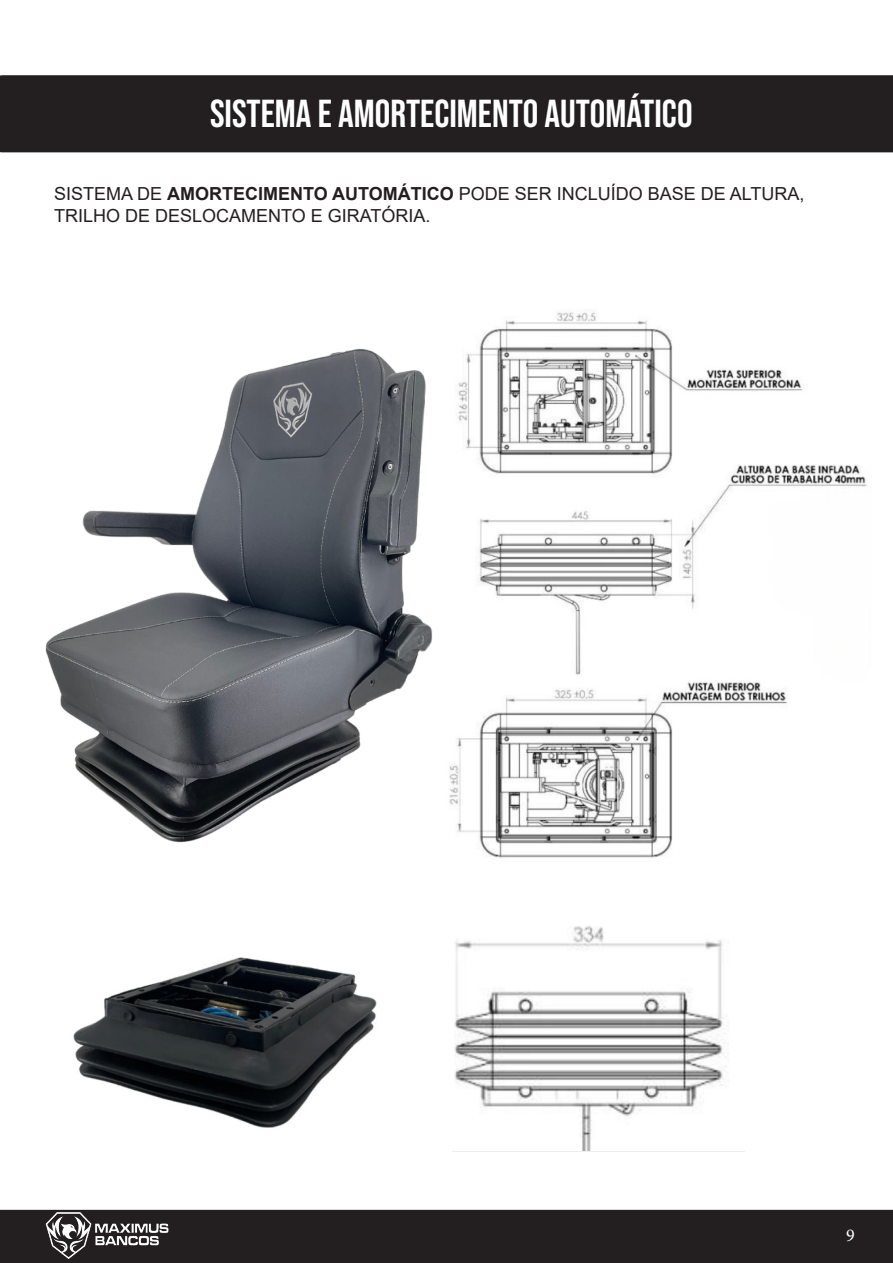
<style>
.page{position:relative;width:893px;height:1263px;background:#fff}
.page>*{position:absolute;margin:0;border:0;box-sizing:border-box;transform-origin:0 0}
.t1{font:39px "Bebas Neue";color:#fff}
.t2{font:36.75px "Bebas Neue";color:#fff}
.t3{font:18px "Arial";color:#231f20}
.t4{font:18px "Minion Pro";color:#fff}
.s1{font-weight:700}
</style>
<div class="page">
<div style="left:0;top:1210px;width:893px;height:53px;background:#231f20"></div>
<img style="left:21px;top:1209px;width:163px;height:54px">
<img style="left:549px;top:311px;width:318px;height:547px">
<img style="left:73px;top:957px;width:304px;height:171px">
<img style="left:452px;top:926px;width:292px;height:226px">
<div style="left:2px;top:76px;width:890px;height:75px;background:#231f20"></div>
<div style="left:2px;top:75px;width:891px;height:77px;border:2px solid #231f20"></div>
<img style="left:45px;top:320px;width:504px;height:538px">
<p class="t1" style="left:210px;top:92px;width:16px">SISTEMA</p>
<p class="t1" style="left:318px;top:92px;width:37px">EAMORTECIMENTO</p>
<p class="t1" style="left:545px;top:92px;width:17px">AUTOM</p>
<p class="t1" style="left:626px;top:92px;width:28px">ÁTICO</p>
<p class="t2" style="left:210px;top:92px;width:439px">OUTROS SISTEMAS DE AMORTECIMENTO</p>
<p class="t3" style="left:54px;top:182px;width:752px">SISTEMA DE <span class="s1">AMORTECIMENTO AUTOMÁTICO</span> PODE SER INCLUÍDO BASE DE ALTURA,</p>
<p class="t3" style="left:54px;top:203px;width:378px">TRILHO DE DESLOCAMENTO E GIRATÓRIA.</p>
<p class="t4" style="left:846px;top:1223px;width:10px">9</p>
</div>
